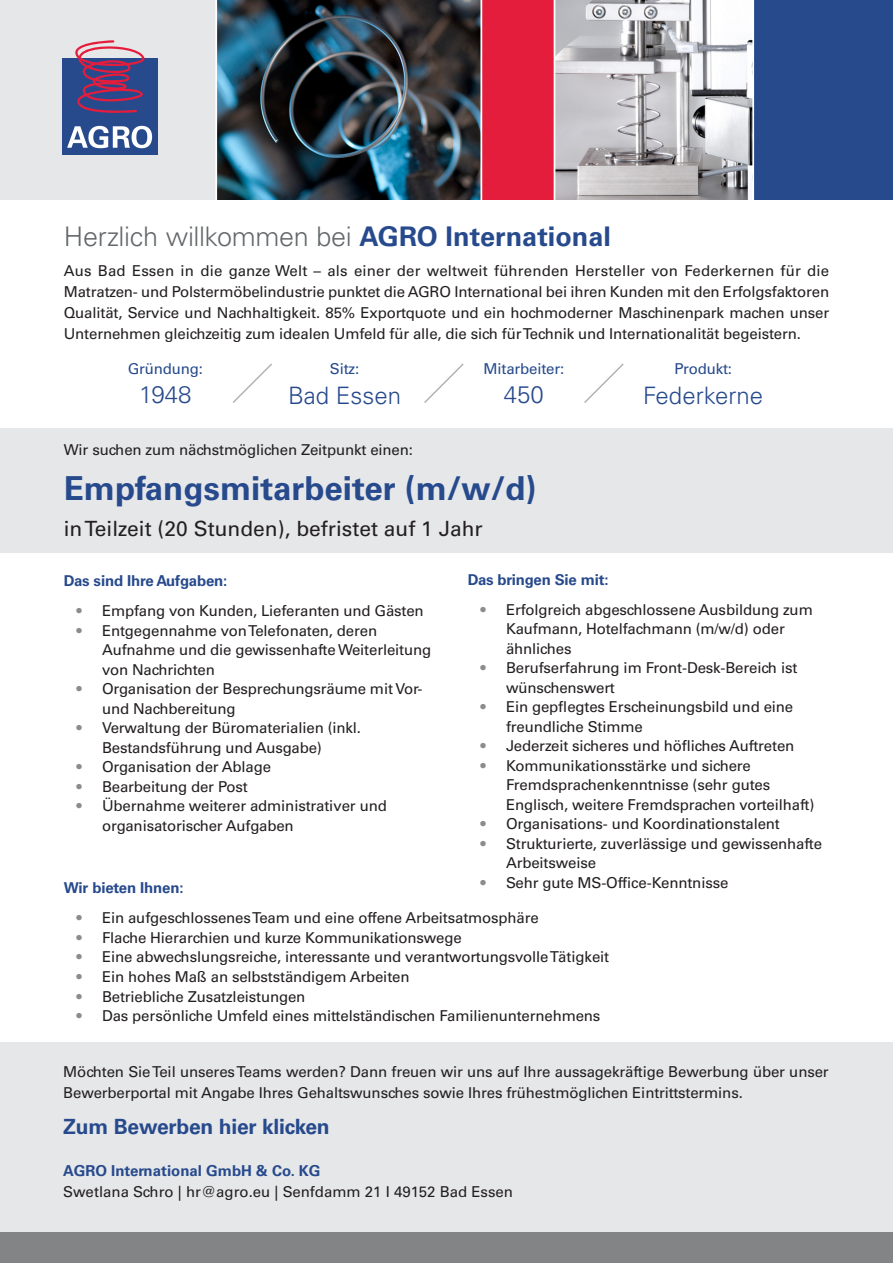
<style>
.page{position:relative;width:893px;height:1263px;background:#fff}
.page>*{position:absolute;margin:0;border:0;box-sizing:border-box;transform-origin:0 0}
.t1{font:700 33px "Univers LT Std";color:#274a8d}
.t2{font:300 27px "Univers LT Std";letter-spacing:-.01em;color:#636769}
.t3{font:300 24px "Univers LT Std";color:#274a8d}
.t4{font:21px "Univers LT Std";color:#231f20}
.t5{font:700 21px "Univers LT Std";letter-spacing:-.01em;color:#274a8d}
.t6{font:15px/19.5px "Univers LT Std";letter-spacing:-.01em;color:#231f20}
.t7{font:700 15px "Univers LT Std";letter-spacing:-.01em;color:#274a8d}
.t8{font:15px "Univers LT Std";letter-spacing:-.01em;color:#274a8d}
.s1{font-weight:700;color:#274a8d}
.s2{color:#8a8c8f}
</style>
<div class="page">
<svg style="left:233px;top:363px;width:39px;height:40px"></svg>
<svg style="left:424px;top:363px;width:40px;height:40px"></svg>
<svg style="left:584px;top:363px;width:40px;height:40px"></svg>
<div style="left:480px;top:0;width:210px;height:200px;background:#e51d3c"></div>
<div style="left:683px;top:0;width:210px;height:200px;background:#274a8d"></div>
<div style="left:0;top:0;width:264px;height:200px;background:#e6e7e9"></div>
<img style="left:217px;top:0;width:263px;height:200px">
<img style="left:555px;top:0;width:197px;height:200px">
<hr style="left:215px;top:0;width:2px;height:200px;background:#fff">
<hr style="left:480px;top:0;width:2px;height:200px;background:#fff">
<hr style="left:554px;top:0;width:1px;height:200px;background:#fff">
<hr style="left:752px;top:0;width:2px;height:200px;background:#fff">
<div style="left:62px;top:58px;width:96px;height:97px;background:#274a8d"></div>
<svg style="left:75px;top:40px;width:70px;height:73px"></svg>
<svg style="left:67px;top:126px;width:85px;height:22px"></svg>
<div style="left:0;top:428px;width:893px;height:125px;background:#e6e7e9"></div>
<div style="left:0;top:1042px;width:893px;height:221px;background:#e6e7e9"></div>
<div style="left:0;top:1233px;width:893px;height:30px;background:#828485"></div>
<p class="t2" style="left:64px;top:220px;width:549px">Herzlich willkommen bei <span class="s1">AGRO International</span></p>
<p class="t6" style="left:64px;top:260px;width:767px;line-height:21px;text-align:justify">Aus Bad Essen in die ganze Welt – als einer der weltweit führenden Hersteller von Federkernen für die Matratzen- und Polstermöbelindustrie punktet die AGRO International bei ihren Kunden mit den Erfolgsfaktoren Qualität, Service und Nachhaltigkeit. 85% Exportquote und ein hochmoderner Maschinenpark machen unser Unternehmen gleichzeitig zum idealen Umfeld für alle, die sich für Technik und Internationalität begeistern.</p>
<p class="t8" style="left:330px;top:360px;width:31px">Sitz:</p>
<p class="t8" style="left:483px;top:360px;width:82px">Mitarbeiter:</p>
<p class="t3" style="left:139px;top:380px;width:54px">1948</p>
<p class="t8" style="left:128px;top:360px;width:77px">Gründung:</p>
<p class="t8" style="left:674px;top:360px;width:59px">Produkt:</p>
<p class="t3" style="left:288px;top:381px;width:114px">Bad Essen</p>
<p class="t3" style="left:504px;top:380px;width:42px">450</p>
<p class="t3" style="left:643px;top:381px;width:121px">Federkerne</p>
<p class="t6" style="left:64px;top:440px;width:351px">Wir suchen zum nächstmöglichen Zeitpunkt einen:</p>
<p class="t1" style="left:64px;top:469px;width:474px">Empfangsmitarbeiter (m/w/d)</p>
<p class="t4" style="left:64px;top:516px;width:420px">in Teilzeit (20 Stunden), befristet auf 1 Jahr</p>
<p class="t7" style="left:64px;top:572px;width:165px">Das sind Ihre Aufgaben:</p>
<p class="t6" style="left:77px;top:601px;width:349px"><span class="s2">•</span> Empfang von Kunden, Lieferanten und Gästen</p>
<p class="t6" style="left:102px;top:620px;width:331px;text-indent:-26px"><span class="s2">•</span> Entgegennahme von Telefonaten, deren<br>Aufnahme und die gewissenhafte Weiterleitung von Nachrichten</p>
<p class="t6" style="left:102px;top:679px;width:322px;text-indent:-26px"><span class="s2">•</span> Organisation der Besprechungsräume mit Vor&shy;und Nachbereitung</p>
<p class="t6" style="left:102px;top:718px;width:261px;text-indent:-26px"><span class="s2">•</span> Verwaltung der Büromaterialien (inkl.<br>Bestandsführung und Ausgabe)</p>
<p class="t6" style="left:77px;top:757px;width:196px"><span class="s2">•</span> Organisation der Ablage</p>
<p class="t6" style="left:77px;top:776px;width:173px"><span class="s2">•</span> Bearbeitung der Post</p>
<p class="t6" style="left:102px;top:796px;width:286px;text-indent:-26px"><span class="s2">•</span> Übernahme weiterer administrativer und organisatorischer Aufgaben</p>
<p class="t7" style="left:468px;top:571px;width:142px">Das bringen Sie mit:</p>
<p class="t6" style="left:506px;top:600px;width:308px;text-indent:-26px"><span class="s2">•</span> Erfolgreich abgeschlossene Ausbildung zum<br>Kaufmann, Hotelfachmann (m/w/d) oder ähnliches</p>
<p class="t6" style="left:506px;top:658px;width:293px;text-indent:-26px"><span class="s2">•</span> Berufserfahrung im Front-Desk-Bereich ist wünschenswert</p>
<p class="t6" style="left:506px;top:697px;width:289px;text-indent:-26px"><span class="s2">•</span> Ein gepflegtes Erscheinungsbild und eine freundliche Stimme</p>
<p class="t6" style="left:480px;top:736px;width:315px"><span class="s2">•</span> Jederzeit sicheres und höfliches Auftreten</p>
<p class="t6" style="left:506px;top:756px;width:310px;text-indent:-26px"><span class="s2">•</span> Kommunikationsstärke und sichere<br>Fremdsprachenkenntnisse (sehr gutes<br>Englisch, weitere Fremdsprachen vorteilhaft)</p>
<p class="t6" style="left:480px;top:814px;width:301px"><span class="s2">•</span> Organisations- und Koordinationstalent</p>
<p class="t6" style="left:506px;top:834px;width:318px;text-indent:-26px"><span class="s2">•</span> Strukturierte, zuverlässige und gewissenhafte<br>Arbeitsweise</p>
<p class="t7" style="left:64px;top:879px;width:121px">Wir bieten Ihnen:</p>
<p class="t6" style="left:480px;top:873px;width:249px"><span class="s2">•</span> Sehr gute MS-Office-Kenntnisse</p>
<p class="t6" style="left:77px;top:908px;width:464px"><span class="s2">•</span> Ein aufgeschlossenes Team und eine offene Arbeitsatmosphäre</p>
<p class="t6" style="left:77px;top:928px;width:387px"><span class="s2">•</span> Flache Hierarchien und kurze Kommunikationswege</p>
<p class="t6" style="left:77px;top:947px;width:534px"><span class="s2">•</span> Eine abwechslungsreiche, interessante und verantwortungsvolle Tätigkeit</p>
<p class="t6" style="left:77px;top:967px;width:334px"><span class="s2">•</span> Ein hohes Maß an selbstständigem Arbeiten</p>
<p class="t6" style="left:77px;top:987px;width:230px"><span class="s2">•</span> Betriebliche Zusatzleistungen</p>
<p class="t6" style="left:77px;top:1006px;width:525px"><span class="s2">•</span> Das persönliche Umfeld eines mittelständischen Familienunternehmens</p>
<p class="t6" style="left:63px;top:1061px;width:767px;line-height:21px">Möchten Sie Teil unseres Teams werden? Dann freuen wir uns auf Ihre aussagekräftige Bewerbung über unser<br>Bewerberportal mit Angabe Ihres Gehaltswunsches sowie Ihres frühestmöglichen Eintrittstermins.</p>
<p class="t5" style="left:63px;top:1114px;width:268px">Zum Bewerben hier klicken</p>
<p class="t7" style="left:63px;top:1161px;width:259px">AGRO International GmbH &amp; Co. KG</p>
<p class="t6" style="left:63px;top:1182px;width:451px">Swetlana Schro | hr@agro.eu | Senfdamm 21 I 49152 Bad Essen</p>
</div>
